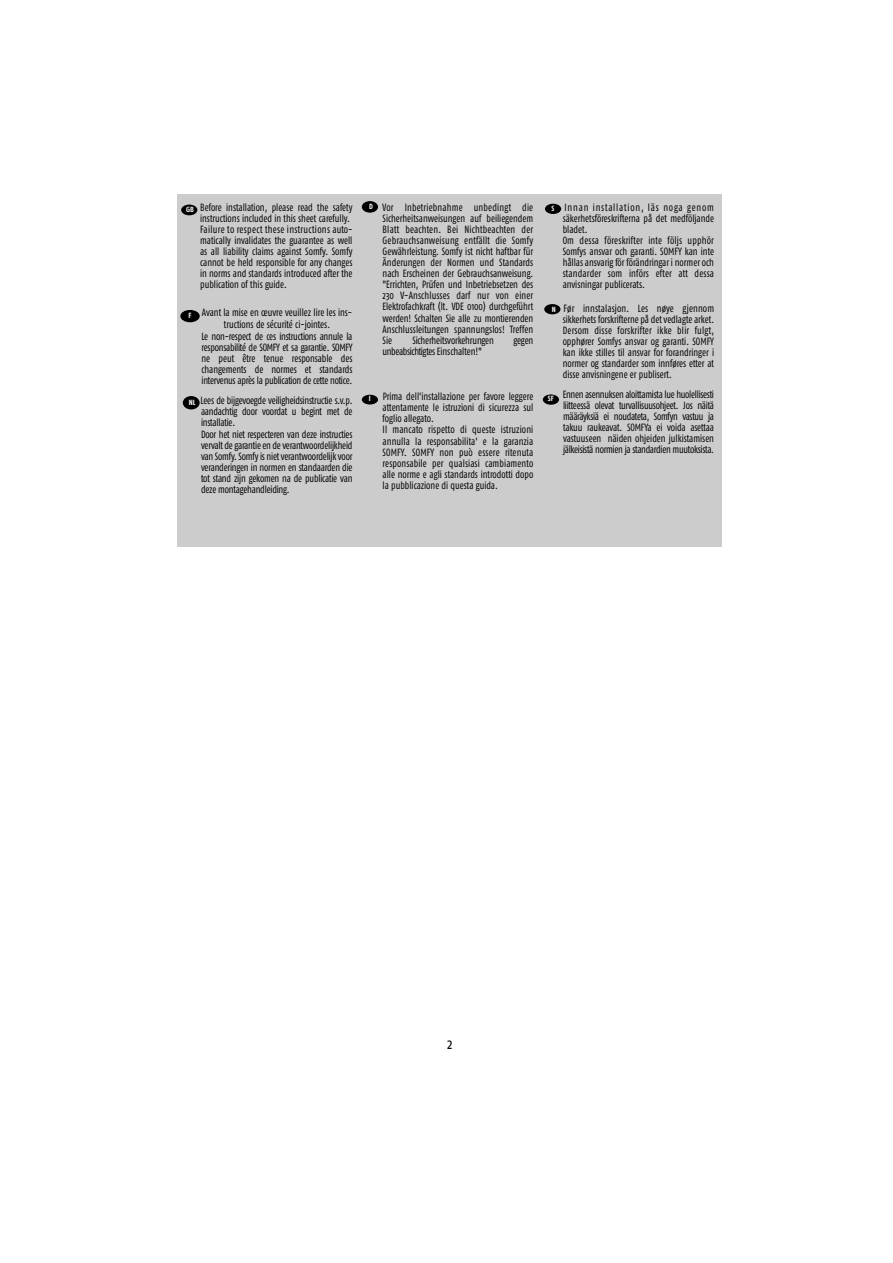
<style>
.page{position:relative;width:893px;height:1263px;background:#fff}
.page>*{position:absolute;margin:0;border:0;box-sizing:border-box;transform-origin:0 0}
.t1{font:15px "Fago Co";color:#000}
.t2{font:10.5px/11.1px "Fago Co";color:#000;text-align:justify;scale:.9 1}
.t3{font:10.5px/11.1px "Fago Co";letter-spacing:-.02em;color:#000;scale:.9 1}
.t4{font:10.5px "Fago Co";letter-spacing:-.035em;color:#000;scale:.9 1}
.t5{font:7.5px "Fago Co Bold Tf";color:#fff}
.s1{color:#fff}
</style>
<div class="page">
<div style="left:177px;top:194px;width:544px;height:352px;background:#ccc"></div>
<div style="left:362px;top:201px;width:16px;height:12px;background:#000;border-radius:50%"></div>
<div style="left:545px;top:204px;width:16px;height:10px;background:#000;border-radius:50%"></div>
<div style="left:543px;top:394px;width:16px;height:11px;background:#000;border-radius:50%"></div>
<div style="left:544px;top:304px;width:16px;height:10px;background:#000;border-radius:50%"></div>
<div style="left:362px;top:395px;width:16px;height:10px;background:#000;border-radius:50%"></div>
<div style="left:183px;top:396px;width:17px;height:13px;background:#000;border-radius:50%"></div>
<div style="left:181px;top:205px;width:16px;height:10px;background:#000;border-radius:50%"></div>
<div style="left:180px;top:310px;width:20px;height:12px;background:#000;border-radius:50%"></div>
<p class="t2" style="left:200px;top:202px;width:171px;text-align:left">Before installation, please read the safety instructions included in this sheet carefully.<br>Failure to respect these instructions auto&shy;matically invalidates the guarantee as well as all liability claims against Somfy. Somfy cannot be held responsible for any changes in norms and standards introduced after the publication of this guide.</p>
<p class="t2" style="left:202px;top:307px;width:169px;line-height:12.6px;text-align:center">Avant la mise en œuvre veuillez lire les ins&shy;tructions de sécurité ci-jointes.</p>
<p class="t2" style="left:201px;top:331px;width:169px">Le non-respect de ces instructions annule la responsabilité de SOMFY et sa garantie. SOMFY ne peut être tenue responsable des changements de normes et standards intervenus après la publication de cette notice.</p>
<p class="t3" style="left:201px;top:396px;width:170px">Lees de bijgevoegde veiligheidsinstructie s.v.p. aandachtig door voordat u begint met de installatie.<br>Door het niet respecteren van deze instructies vervalt de garantie en de verantwoordelijkheid van Somfy. Somfy is niet verantwoordelijk voor veranderingen in normen en standaarden die tot stand zijn gekomen na de publicatie van deze montagehandleiding.</p>
<p class="t5" style="left:186px;top:207px;width:9px">GB</p>
<p class="t5" style="left:188px;top:312px;width:4px">F</p>
<p class="t5" style="left:189px;top:400px;width:8px">NL</p>
<p class="t2" style="left:562px;top:202px;width:170px;text-align:left">Innan<span class="s1">.</span>installation,<span class="s1">.</span>läs<span class="s1">.</span>noga<span class="s1">.</span>genom säkerhetsföreskrifterna på det medföljande bladet.<br>Om dessa föreskrifter inte följs upphör Somfys ansvar och garanti. SOMFY kan inte hållas ansvarig för förändringar i normer och standarder som införs efter att dessa anvisningar publicerats.</p>
<p class="t2" style="left:562px;top:303px;width:170px">Før innstalasjon. Les nøye gjennom sikkerhets forskrifterne på det vedlagte arket.<br>Dersom disse forskrifter ikke blir fulgt, opphører Somfys ansvar og garanti. SOMFY kan ikke stilles til ansvar for forandringer i normer og standarder som innføres etter at disse anvisningene er publisert.</p>
<p class="t2" style="left:562px;top:390px;width:170px">Ennen asennuksen aloittamista lue huolellisesti liitteessä olevat turvallisuusohjeet. Jos näitä määräyksiä ei noudateta, Somfyn vastuu ja takuu raukeavat. SOMFYa ei voida asettaa vastuuseen näiden ohjeiden julkistamisen jälkeisistä normien ja standardien muutoksista.</p>
<p class="t2" style="left:382px;top:202px;width:169px">Vor Inbetriebnahme unbedingt die Sicherheitsanweisungen auf beiliegendem Blatt beachten. Bei Nichtbeachten der Gebrauchsanweisung entfällt die Somfy Gewährleistung. Somfy ist nicht haftbar für Änderungen der Normen und Standards nach Erscheinen der Gebrauchsanweisung. "Errichten, Prüfen und Inbetriebsetzen des 230 V-Anschlusses darf nur von einer Elektrofachkraft (lt. VDE 0100) durchgeführt werden! Schalten Sie alle zu montierenden Anschlussleitungen spannungslos! Treffen Sie</p>
<p class="t5" style="left:369px;top:203px;width:5px">D</p>
<p class="t5" style="left:551px;top:206px;width:4px">S</p>
<p class="t5" style="left:552px;top:307px;width:6px">N</p>
<p class="t2" style="left:412px;top:335px;width:92px">Sicherheitsvorkehrungen</p>
<p class="t2" style="left:513px;top:335px;width:24px">gegen</p>
<p class="t4" style="left:382px;top:347px;width:112px">unbeabsichtigtes Einschalten!"</p>
<p class="t2" style="left:382px;top:392px;width:169px;text-align:left">Prima dell'installazione per favore leggere attentamente le istruzioni di sicurezza sul foglio allegato.<br>Il mancato rispetto di queste istruzioni annulla la responsabilita' e la garanzia SOMFY. SOMFY non può essere ritenuta responsabile per qualsiasi cambiamento alle norme e agli standards introdotti dopo la pubblicazione di questa guida.</p>
<p class="t5" style="left:547px;top:396px;width:7px">SF</p>
<p class="t5" style="left:369px;top:396px;width:3px">I</p>
<h1 class="t1" style="left:447px;top:1038px;width:7px">2</h1>
</div>
